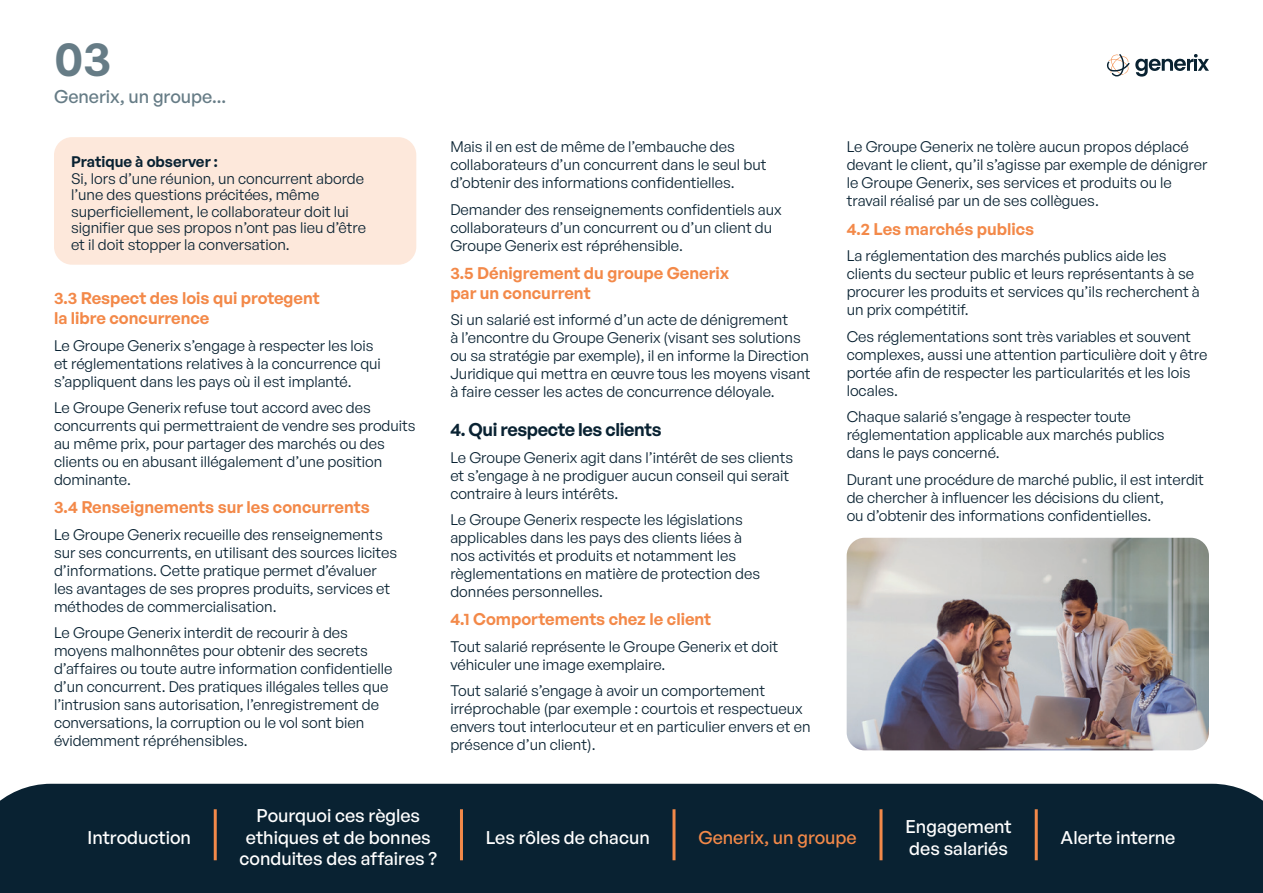
<style>
.page{position:relative;width:1263px;height:893px;background:#fff}
.page>*{position:absolute;margin:0;border:0;box-sizing:border-box;transform-origin:0 0}
.t1{font:600 48px "General Sans";color:#667c86}
.t2{font:500 18px/21.6px "General Sans";color:#fff;text-align:center}
.t3{font:600 18px "General Sans";letter-spacing:-.02em;color:#092232}
.t4{font:500 18px "General Sans";color:#667c86}
.t5{font:500 18px "General Sans";color:#f38949}
.t6{font:600 16.5px/19.8px "General Sans";color:#f38949}
.t7{font:15px/18px "General Sans";color:#092232}
.t8{font:600 15px "General Sans";color:#092232}
</style>
<div class="page">
<svg style="left:1106px;top:54px;width:103px;height:23px"></svg>
<div style="left:54px;top:137px;width:362px;height:128px;background:#fde8db;border-radius:18px"></div>
<img style="left:847px;top:538px;width:362px;height:212px">
<div style="left:0;top:784px;width:1263px;height:109px;background:#092232"></div>
<hr style="left:460px;top:809px;width:3px;height:51px;background:#f38949">
<hr style="left:672px;top:809px;width:3px;height:51px;background:#f38949">
<hr style="left:214px;top:809px;width:3px;height:51px;background:#f38949">
<hr style="left:879px;top:809px;width:3px;height:51px;background:#f38949">
<hr style="left:1035px;top:809px;width:3px;height:51px;background:#f38949">
<h1 class="t1" style="left:54px;top:28px;width:59px">03</h1>
<p class="t4" style="left:54px;top:85px;width:174px">Generix, un groupe...</p>
<p class="t8" style="left:71px;top:152px;width:148px">Pratique à observer :</p>
<p class="t7" style="left:71px;top:170px;width:297px;line-height:16.5px">Si, lors d’une réunion, un concurrent aborde l’une des questions précitées, même superficiellement, le collaborateur doit lui signifier que ses propos n’ont pas lieu d’être et il doit stopper la conversation.</p>
<p class="t6" style="left:54px;top:288px;width:267px">3.3 Respect des lois qui protegent la libre concurrence</p>
<p class="t7" style="left:54px;top:336px;width:328px">Le Groupe Generix s’engage à respecter les lois et réglementations relatives à la concurrence qui s’appliquent dans les pays où il est implanté.</p>
<p class="t7" style="left:54px;top:398px;width:363px">Le Groupe Generix refuse tout accord avec des concurrents qui permettraient de vendre ses produits au même prix, pour partager des marchés ou des clients ou en abusant illégalement d’une position dominante.</p>
<p class="t6" style="left:54px;top:497px;width:317px">3.4 Renseignements sur les concurrents</p>
<p class="t7" style="left:54px;top:525px;width:345px">Le Groupe Generix recueille des renseignements sur ses concurrents, en utilisant des sources licites d’informations. Cette pratique permet d’évaluer les avantages de ses propres produits, services et méthodes de commercialisation.</p>
<p class="t7" style="left:54px;top:624px;width:340px">Le Groupe Generix interdit de recourir à des moyens malhonnêtes pour obtenir des secrets d’affaires ou toute autre information confidentielle d’un concurrent. Des pratiques illégales telles que l’intrusion sans autorisation, l’enregistrement de conversations, la corruption ou le vol sont bien évidemment répréhensibles.</p>
<p class="t7" style="left:450px;top:137px;width:318px">Mais il en est de même de l’embauche des collaborateurs d’un concurrent dans le seul but d’obtenir des informations confidentielles.</p>
<p class="t7" style="left:450px;top:200px;width:333px">Demander des renseignements confidentiels aux collaborateurs d’un concurrent ou d’un client du<br>Groupe Generix est répréhensible.</p>
<p class="t6" style="left:450px;top:263px;width:281px">3.5 Dénigrement du groupe Generix par un concurrent</p>
<p class="t7" style="left:450px;top:311px;width:362px">Si un salarié est informé d’un acte de dénigrement<br>à l’encontre du Groupe Generix (visant ses solutions ou sa stratégie par exemple), il en informe la Direction Juridique qui mettra en œuvre tous les moyens visant à faire cesser les actes de concurrence déloyale.</p>
<p class="t3" style="left:450px;top:418px;width:213px">4. Qui respecte les clients</p>
<p class="t7" style="left:450px;top:448px;width:344px">Le Groupe Generix agit dans l’intérêt de ses clients et s’engage à ne prodiguer aucun conseil qui serait contraire à leurs intérêts.</p>
<p class="t7" style="left:450px;top:510px;width:311px">Le Groupe Generix respecte les législations applicables dans les pays des clients liées à nos activités et produits et notamment les règlementations en matière de protection des données personnelles.</p>
<p class="t6" style="left:450px;top:609px;width:262px">4.1 Comportements chez le client</p>
<p class="t7" style="left:450px;top:637px;width:329px">Tout salarié représente le Groupe Generix et doit véhiculer une image exemplaire.</p>
<p class="t7" style="left:450px;top:681px;width:362px">Tout salarié s’engage à avoir un comportement irréprochable (par exemple : courtois et respectueux envers tout interlocuteur et en particulier envers et en présence d’un client).</p>
<p class="t7" style="left:847px;top:137px;width:362px">Le Groupe Generix ne tolère aucun propos déplacé devant le client, qu’il s’agisse par exemple de dénigrer le Groupe Generix, ses services et produits ou le travail réalisé par un de ses collègues.</p>
<p class="t6" style="left:847px;top:218px;width:189px">4.2 Les marchés publics</p>
<p class="t7" style="left:847px;top:246px;width:355px">La réglementation des marchés publics aide les clients du secteur public et leurs représentants à se procurer les produits et services qu’ils recherchent à un prix compétitif.</p>
<p class="t7" style="left:847px;top:327px;width:362px">Ces réglementations sont très variables et souvent complexes, aussi une attention particulière doit y être portée afin de respecter les particularités et les lois locales.</p>
<p class="t7" style="left:847px;top:407px;width:319px">Chaque salarié s’engage à respecter toute réglementation applicable aux marchés publics dans le pays concerné.</p>
<p class="t7" style="left:847px;top:470px;width:359px">Durant une procédure de marché public, il est interdit de chercher à influencer les décisions du client,<br>ou d’obtenir des informations confidentielles.</p>
<p class="t2" style="left:88px;top:826px;width:105px">Introduction</p>
<p class="t2" style="left:240px;top:804px;width:199px">Pourquoi ces règles ethiques et de bonnes conduites des affaires ?</p>
<p class="t2" style="left:486px;top:826px;width:165px">Les rôles de chacun</p>
<p class="t2" style="left:905px;top:815px;width:108px;text-align:left">Engagement des salariés</p>
<p class="t5" style="left:698px;top:826px;width:160px">Generix, un groupe</p>
<p class="t2" style="left:1060px;top:826px;width:116px">Alerte interne</p>
</div>
